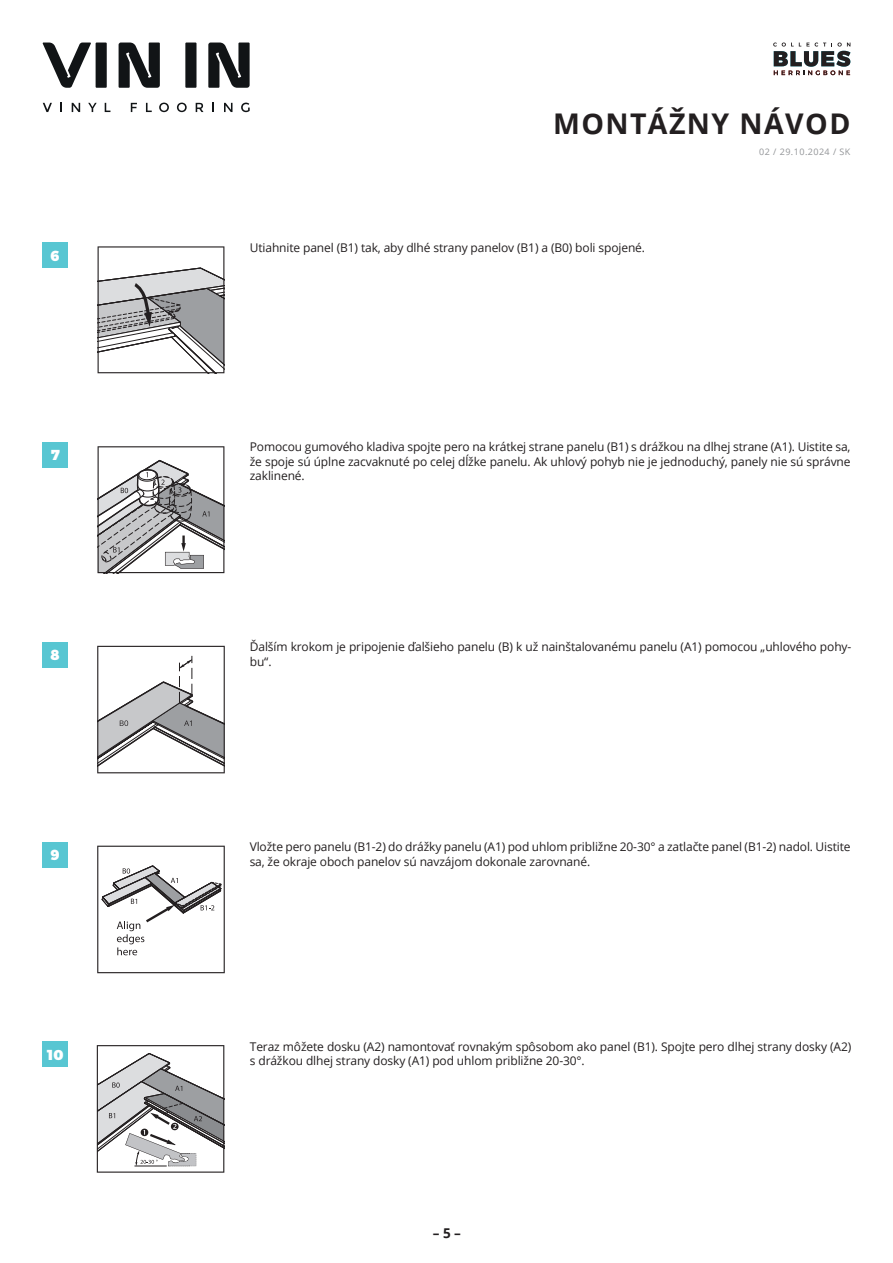
<style>
.page{position:relative;width:893px;height:1263px;background:#fff}
.page>*{position:absolute;margin:0;border:0;box-sizing:border-box;transform-origin:0 0}
.t1{font:700 28.5px "Open Sans";letter-spacing:.05em;color:#231f20}
.t2{font:900 14.4px "Montserrat";color:#fff}
.t3{font:700 13.5px "Open Sans";color:#231f20}
.t4{font:12px/14.4px "Open Sans";letter-spacing:-.01em;color:#231f20}
.t5{font:9px "Open Sans";letter-spacing:.05em;color:#939598}
</style>
<div class="page">
<div style="left:96px;top:43px;width:11px;height:45px;background:#111416"></div>
<svg style="left:119px;top:43px;width:41px;height:45px"></svg>
<div style="left:185px;top:43px;width:12px;height:45px;background:#111416"></div>
<svg style="left:208px;top:43px;width:42px;height:45px"></svg>
<svg style="left:43px;top:43px;width:48px;height:45px"></svg>
<svg style="left:43px;top:103px;width:9px;height:9px"></svg>
<svg style="left:60px;top:103px;width:2px;height:9px"></svg>
<svg style="left:72px;top:103px;width:8px;height:9px"></svg>
<svg style="left:88px;top:103px;width:9px;height:9px"></svg>
<svg style="left:105px;top:103px;width:5px;height:9px"></svg>
<svg style="left:131px;top:103px;width:6px;height:9px"></svg>
<svg style="left:146px;top:103px;width:6px;height:9px"></svg>
<svg style="left:159px;top:103px;width:10px;height:9px"></svg>
<svg style="left:177px;top:103px;width:10px;height:9px"></svg>
<svg style="left:196px;top:103px;width:7px;height:9px"></svg>
<svg style="left:212px;top:103px;width:2px;height:9px"></svg>
<svg style="left:224px;top:103px;width:8px;height:9px"></svg>
<svg style="left:241px;top:103px;width:9px;height:9px"></svg>
<svg style="left:773px;top:43px;width:77px;height:32px"></svg>
<svg style="left:97px;top:246px;width:128px;height:128px"></svg>
<svg style="left:98px;top:246px;width:126px;height:127px"></svg>
<svg style="left:98px;top:446px;width:126px;height:127px"></svg>
<svg style="left:97px;top:646px;width:128px;height:127px"></svg>
<svg style="left:97px;top:846px;width:128px;height:127px"></svg>
<svg style="left:97px;top:1045px;width:127px;height:128px"></svg>
<div style="left:43px;top:242px;width:25px;height:25px;background:#58c6d2"></div>
<div style="left:43px;top:642px;width:25px;height:25px;background:#58c6d2"></div>
<div style="left:43px;top:442px;width:25px;height:25px;background:#58c6d2"></div>
<div style="left:43px;top:842px;width:25px;height:25px;background:#58c6d2"></div>
<div style="left:43px;top:1042px;width:25px;height:25px;background:#58c6d2"></div>
<p class="t2" style="left:51px;top:244px;width:11px">6</p>
<p class="t2" style="left:51px;top:443px;width:10px">7</p>
<p class="t2" style="left:51px;top:643px;width:11px">8</p>
<p class="t2" style="left:51px;top:843px;width:11px">9</p>
<p class="t2" style="left:47px;top:1043px;width:18px">10</p>
<h1 class="t1" style="left:553px;top:103px;width:299px">MONTÁŽNY NÁVOD</h1>
<p class="t5" style="left:759px;top:146px;width:93px">02 / 29.10.2024 / SK</p>
<p class="t4" style="left:250px;top:240px;width:397px">Utiahnite panel (B1) tak, aby dlhé strany panelov (B1) a (B0) boli spojené.</p>
<p class="t4" style="left:250px;top:440px;width:602px;text-align:justify">Pomocou gumového kladiva spojte pero na krátkej strane panelu (B1) s drážkou na dlhej strane (A1). Uistite sa, že spoje sú úplne zacvaknuté po celej dĺžke panelu. Ak uhlový pohyb nie je jednoduchý, panely nie sú správne zaklinené.</p>
<p class="t4" style="left:250px;top:639px;width:603px">Ďalším krokom je pripojenie ďalšieho panelu (B) k už nainštalovanému panelu (A1) pomocou „uhlového pohy&shy;bu“.</p>
<p class="t4" style="left:250px;top:839px;width:602px">Vložte pero panelu (B1-2) do drážky panelu (A1) pod uhlom približne 20-30° a zatlačte panel (B1-2) nadol. Uistite sa, že okraje oboch panelov sú navzájom dokonale zarovnané.</p>
<p class="t4" style="left:250px;top:1039px;width:603px">Teraz môžete dosku (A2) namontovať rovnakým spôsobom ako panel (B1). Spojte pero dlhej strany dosky (A2) s drážkou dlhej strany dosky (A1) pod uhlom približne 20-30°.</p>
<p class="t3" style="left:433px;top:1224px;width:30px">– 5 –</p>
</div>
